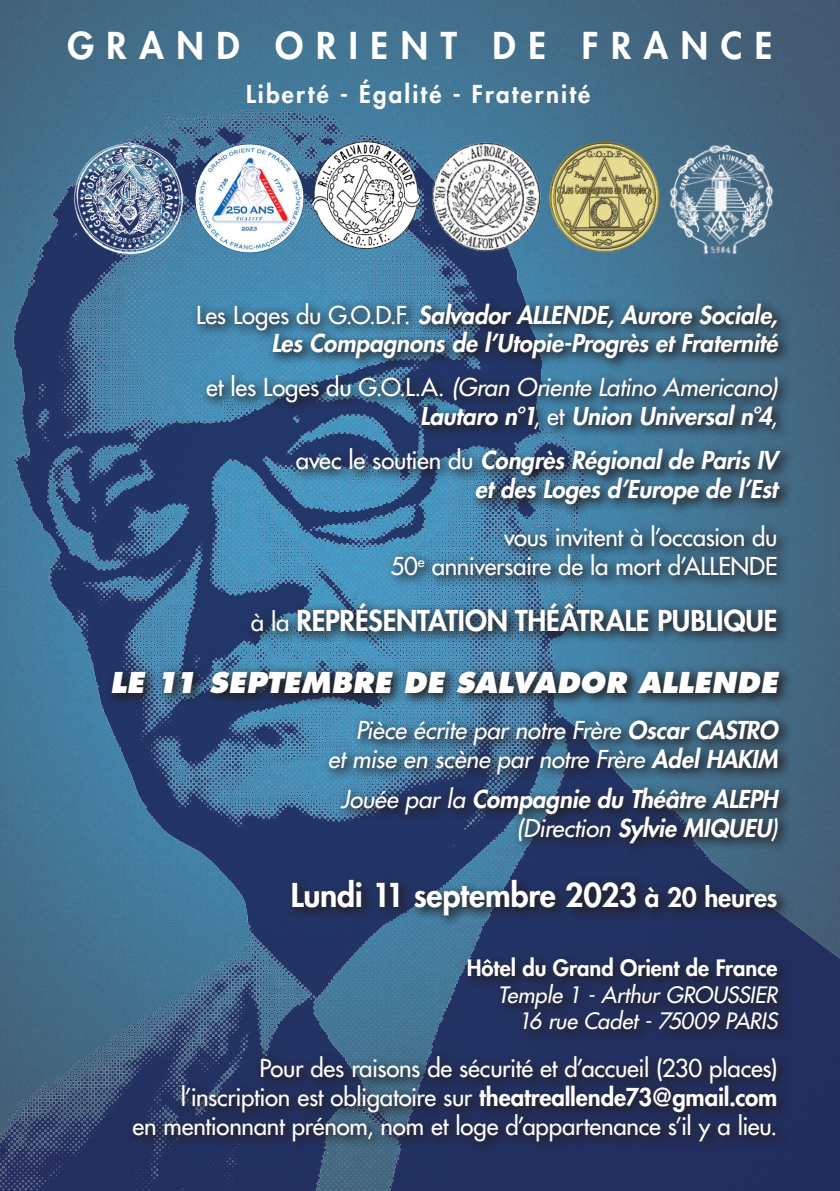
<style>
.page{position:relative;width:840px;height:1191px;background:#fff}
.page>*{position:absolute;margin:0;border:0;box-sizing:border-box;transform-origin:0 0}
.t1{font:800 36px "Futura Std";letter-spacing:.35em;color:#fff}
.t2{font:800 32px "Futura Std";letter-spacing:-.01em;color:#fff}
.t3{font:800 28px "Futura Std";letter-spacing:-.01em;color:#fff}
.t4{font:italic 800 28px "Futura Std";color:#fff}
.t5{font:500 24px/28.8px "Futura Std";letter-spacing:-.01em;color:#fff;text-align:right}
.t6{font:italic 800 24px/28.8px "Futura Std";letter-spacing:-.005em;color:#fff;text-align:right}
.t7{font:italic 500 24px/28.8px "Futura Std";letter-spacing:-.01em;color:#fff;text-align:right}
.t8{font:800 24px "Futura Std";letter-spacing:.09em;color:#fff}
.t9{font:italic 500 22px/26.4px "Futura Std";letter-spacing:-.015em;color:#fff;text-align:right}
.t10{font:800 22px "Futura Std";letter-spacing:-.005em;color:#fff}
.s1{font-weight:500;font-style:normal}
.s2{font-style:normal}
.s3{font-weight:800}
.s4{font-weight:500;font-size:24px}
.s5{font-weight:500}
.s6{font-size:26px}
</style>
<div class="page">
<img style="left:0;top:0;width:839px;height:91px">
<img style="left:0;top:91px;width:839px;height:1100px">
<div style="left:106px;top:297px;width:687px;height:857px;background:#231f20;opacity:.75"></div>
<img style="left:70px;top:142px;width:118px;height:116px">
<img style="left:194px;top:143px;width:110px;height:111px">
<img style="left:667px;top:143px;width:107px;height:112px">
<img style="left:311px;top:142px;width:110px;height:106px">
<img style="left:431px;top:142px;width:109px;height:110px">
<img style="left:549px;top:142px;width:109px;height:110px">
<h1 class="t1" style="left:67px;top:23px;width:706px">GRAND ORIENT DE FRANCE</h1>
<p class="t8" style="left:246px;top:79px;width:345px">Liberté - Égalité - Fraternité</p>
<p class="t6" style="left:196px;top:302px;width:582px"><span class="s1">Les Loges du G.O.D.F.</span> Salvador ALLENDE, Aurore Sociale,<br>Les Compagnons de l’Utopie-Progrès et Fraternité</p>
<p class="t7" style="left:206px;top:375px;width:572px"><span class="s2">et les Loges du G.O.L.A.</span> (Gran Oriente Latino Americano)<br><span class="s3">Lautaro n°1</span><span class="s2">, et</span> <span class="s3">Union Universal n°4</span><span class="s2">,</span></p>
<p class="t6" style="left:295px;top:448px;width:483px"><span class="s1">avec le soutien du</span> Congrès Régional de Paris IV et des Loges d’Europe de l’Est</p>
<p class="t5" style="left:390px;top:524px;width:388px">vous invitent à l’occasion du<br>50<sup>e</sup> anniversaire de la mort d’ALLENDE</p>
<p class="t3" style="left:250px;top:603px;width:528px"><span class="s4">à la</span> REPRÉSENTATION THÉÂTRALE PUBLIQUE</p>
<p class="t4" style="left:110px;top:667px;width:668px">LE 11 SEPTEMBRE DE SALVADOR ALLENDE</p>
<p class="t7" style="left:327px;top:717px;width:451px">Pièce écrite par notre Frère <span class="s3">Oscar CASTRO<br></span>et mise en scène par notre Frère <span class="s3">Adel HAKIM</span></p>
<p class="t6" style="left:340px;top:786px;width:438px"><span class="s5">Jouée par la</span> Compagnie du Théâtre ALEPH <span class="s5">(Direction</span> Sylvie MIQUEU<span class="s5">)</span></p>
<h2 class="t2" style="left:290px;top:874px;width:488px">Lundi 11 septembre 2023 <span class="s6">à 20 heures</span></h2>
<p class="t10" style="left:466px;top:954px;width:312px">Hôtel du Grand Orient de France</p>
<p class="t9" style="left:498px;top:982px;width:281px">Temple 1 - Arthur GROUSSIER<br>16 rue Cadet - 75009 PARIS</p>
<p class="t5" style="left:132px;top:1055px;width:646px">Pour des raisons de sécurité et d’accueil (230 places)<br>l’inscription est obligatoire sur <span class="s3">theatreallende73@gmail.com<br></span>en mentionnant prénom, nom et loge d’appartenance s’il y a lieu.</p>
</div>
